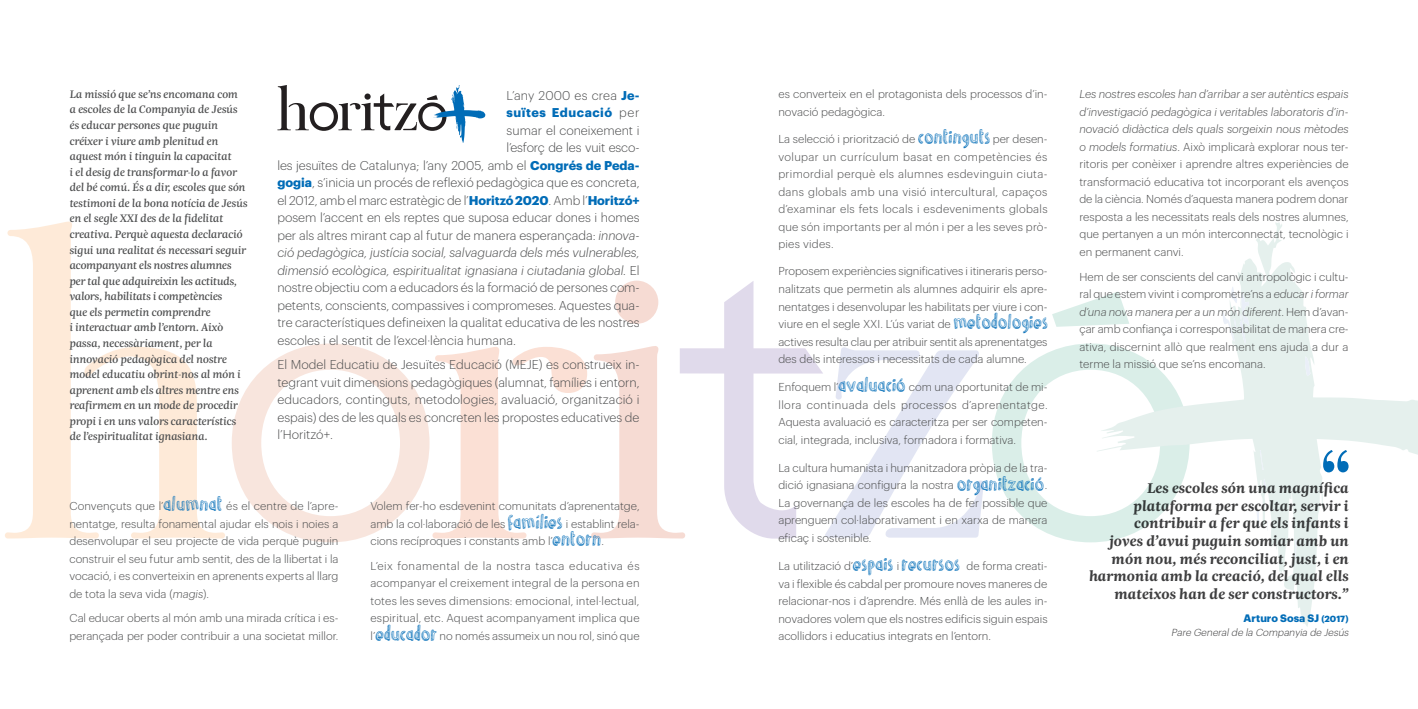
<style>
.page{position:relative;width:1418px;height:709px;background:#fff}
.page>*{position:absolute;margin:0;border:0;box-sizing:border-box;transform-origin:0 0}
.t1{font:italic 700 15px/17.5px "Trola Text";color:#3e3e3f;text-align:right}
.t2{font:300 12.5px/17.5px "Graphik";color:#4b4c4d;text-align:justify}
.t3{font:italic 300 12.5px "Graphik";color:#4b4c4d}
.t4{font:700 12.5px "Graphik";letter-spacing:.045em;color:#006cb7}
.t5{font:italic 11.5px/15.5px "Trola Text";letter-spacing:-.01em;color:#4b4c4d}
.t6{font:300 11.25px/17.5px "Graphik";color:#4b4c4d;text-align:justify}
.t7{font:700 10.62px "Graphik";color:#006cb7}
.t8{font:italic 300 10px "Graphik";color:#3e3e3f}
.s1{font-weight:700;color:#006cb7}
.s2{font-weight:300;color:#4b4c4d}
.s3{font-style:italic}
.s4{font-style:normal}
.s5{font-family:"Denne Shuffle Euro Hollow";font-weight:400;font-size:21.25px;color:#006cb7}
.s6{font-style:inherit}
.s7{font-size:8.75px}
</style>
<div class="page">
<svg style="left:1052px;top:299px;width:44px;height:28px"></svg>
<svg style="left:5px;top:221px;width:220px;height:317px"></svg>
<svg style="left:992px;top:343px;width:104px;height:199px"></svg>
<svg style="left:232px;top:281px;width:751px;height:261px"></svg>
<svg style="left:1096px;top:222px;width:321px;height:405px"></svg>
<svg style="left:1256px;top:510px;width:2px;height:17px"></svg>
<svg style="left:1304px;top:356px;width:6px;height:20px"></svg>
<svg style="left:1294px;top:540px;width:2px;height:29px"></svg>
<svg style="left:1263px;top:478px;width:3px;height:12px"></svg>
<svg style="left:1222px;top:287px;width:28px;height:56px"></svg>
<svg style="left:1259px;top:450px;width:4px;height:20px"></svg>
<svg style="left:1323px;top:450px;width:25px;height:22px"></svg>
<svg style="left:277px;top:85px;width:208px;height:58px"></svg>
<p class="t5" style="left:69px;top:86px;width:179px">La missió que se’ns encomana com<br>a escoles de la Companyia de Jesús és educar persones que puguin créixer i viure amb plenitud en aquest món i tinguin la capacitat<br>i el desig de transformar-lo a favor del bé comú. És a dir, escoles que són testimoni de la bona notícia de Jesús en el segle XXI des de la fidelitat creativa. Perquè aquesta declaració sigui una realitat és necessari seguir acompanyant els nostres alumnes per tal que adquireixin les actituds, valors, habilitats i competències<br>que els permetin comprendre<br>i interactuar amb l’entorn. Això passa, necessàriament, per la innovació pedagògica del nostre model educatiu obrint-nos al món i aprenent amb els altres mentre ens reafirmem en un mode de procedir propi i en uns valors característics de l’espiritualitat ignasiana.</p>
<p class="t2" style="left:506px;top:85px;width:134px">L’any 2000 es crea <span class="s1">Je-</span></p>
<p class="t4" style="left:506px;top:103px;width:134px">suïtes Educació <span class="s2">per</span></p>
<p class="t2" style="left:506px;top:120px;width:134px">sumar el coneixement i</p>
<p class="t2" style="left:506px;top:138px;width:134px">l’esforç de les vuit esco-</p>
<p class="t2" style="left:277px;top:155px;width:364px">les jesuïtes de Catalunya; l’any 2005, amb el <span class="s1">Congrés de Peda-</span></p>
<p class="t2" style="left:277px;top:173px;width:363px"><span class="s1">gogia</span>, s’inicia un procés de reflexió pedagògica que es concreta,</p>
<p class="t2" style="left:277px;top:190px;width:364px">el 2012, amb el marc estratègic de l’<span class="s1">Horitzó 2020</span>. Amb l’<span class="s1">Horitzó+</span></p>
<p class="t2" style="left:277px;top:208px;width:364px">posem l’accent en els reptes que suposa educar dones i homes</p>
<p class="t2" style="left:277px;top:225px;width:364px">per als altres mirant cap al futur de manera esperançada: <span class="s3">innova-</span></p>
<p class="t3" style="left:277px;top:243px;width:363px">ció pedagògica, justícia social, salvaguarda dels més vulnerables,</p>
<p class="t3" style="left:277px;top:261px;width:364px">dimensió ecològica, espiritualitat ignasiana i ciutadania global. <span class="s4">El</span></p>
<p class="t2" style="left:277px;top:278px;width:364px">nostre objectiu com a educadors és la formació de persones com-</p>
<p class="t2" style="left:277px;top:295px;width:364px">petents, conscients, compassives i compromeses. Aquestes qua-</p>
<p class="t2" style="left:277px;top:313px;width:364px">tre característiques defineixen la qualitat educativa de les nostres</p>
<p class="t2" style="left:277px;top:330px;width:240px">escoles i el sentit de l’excel·lència humana.</p>
<p class="t2" style="left:277px;top:355px;width:364px">El Model Educatiu de Jesuïtes Educació (MEJE) es construeix in&shy;tegrant vuit dimensions pedagògiques (alumnat, famílies i entorn, educadors, continguts, metodologies, avaluació, organització i espais) des de les quals es concreten les propostes educatives de l’Horitzó+.</p>
<p class="t6" style="left:69px;top:496px;width:271px">Convençuts que l’<span class="s5">alumnat</span> és el centre de l’apre&shy;nentatge, resulta fonamental ajudar els nois i noies a desenvolupar el seu projecte de vida perquè puguin construir el seu futur amb sentit, des de la llibertat i la vocació, i es converteixin en aprenents experts al llarg de tota la seva vida (<span class="s3">magis</span>).</p>
<p class="t6" style="left:69px;top:608px;width:271px">Cal educar oberts al món amb una mirada crítica i es&shy;perançada per poder contribuir a una societat millor.</p>
<p class="t6" style="left:370px;top:496px;width:271px">Volem fer-ho esdevenint comunitats d’aprenentatge, amb la col·laboració de les <span class="s5">famílies</span> i establint rela&shy;cions recíproques i constants amb l’<span class="s5">entorn</span>.</p>
<p class="t6" style="left:370px;top:556px;width:271px">L’eix fonamental de la nostra tasca educativa és acompanyar el creixement integral de la persona en totes les seves dimensions: emocional, intel·lectual, espiritual, etc. Aquest acompanyament implica que l’<span class="s5">educador</span> no només assumeix un nou rol, sinó que</p>
<p class="t6" style="left:778px;top:85px;width:270px">es converteix en el protagonista dels processos d’in&shy;novació pedagògica.</p>
<p class="t6" style="left:778px;top:129px;width:271px">La selecció i priorització de <span class="s5">continguts</span> per desen&shy;volupar un currículum basat en competències és primordial perquè els alumnes esdevinguin ciuta&shy;dans globals amb una visió intercultural, capaços d’examinar els fets locals i esdeveniments globals que són importants per al món i per a les seves prò&shy;pies vides.</p>
<p class="t6" style="left:778px;top:262px;width:271px">Proposem experiències significatives i itineraris perso&shy;nalitzats que permetin als alumnes adquirir els apre&shy;nentatges i desenvolupar les habilitats per viure i con&shy;viure en el segle <span class="s6">XXI</span>. L’ús variat de <span class="s5">metodologies </span>actives resulta clau per atribuir sentit als aprenentatges des dels interessos i necessitats de cada alumne.</p>
<p class="t6" style="left:778px;top:377px;width:271px">Enfoquem l’<span class="s5">avaluació</span> com una oportunitat de mi&shy;llora continuada dels processos d’aprenentatge.<br>Aquesta avaluació es caracteritza per ser competen&shy;cial, integrada, inclusiva, formadora i formativa.</p>
<p class="t6" style="left:778px;top:458px;width:270px">La cultura humanista i humanitzadora pròpia de la tra&shy;dició ignasiana configura la nostra <span class="s5">organització</span>.<br>La governança de les escoles ha de fer possible que aprenguem col·laborativament i en xarxa de manera eficaç i sostenible.</p>
<p class="t6" style="left:778px;top:556px;width:271px">La utilització d’<span class="s5">espais</span> i <span class="s5">recursos</span> de forma creati&shy;va i flexible és cabdal per promoure noves maneres de relacionar-nos i d’aprendre. Més enllà de les aules in&shy;novadores volem que els nostres edificis siguin espais acollidors i educatius integrats en l’entorn.</p>
<p class="t6" style="left:1079px;top:85px;width:271px"><span class="s3">Les nostres escoles han d’arribar a ser autèntics espais d’investigació pedagògica i veritables laboratoris d’in&shy;novació didàctica dels quals sorgeixin nous mètodes o models formatius</span>. Això implicarà explorar nous ter&shy;ritoris per conèixer i aprendre altres experiències de transformació educativa tot incorporant els avenços de la ciència. Només d’aquesta manera podrem donar resposta a les necessitats reals dels nostres alumnes, que pertanyen a un món interconnectat, tecnològic i en permanent canvi.</p>
<p class="t6" style="left:1079px;top:267px;width:271px">Hem de ser conscients del canvi antropològic i cultu&shy;ral que estem vivint i comprometre’ns a <span class="s3">educar i formar d’una nova manera per a un món diferent</span>. Hem d’avan&shy;çar amb confiança i corresponsabilitat de manera cre&shy;ativa, discernint allò que realment ens ajuda a dur a terme la missió que se’ns encomana.</p>
<p class="t1" style="left:1088px;top:479px;width:262px">Les escoles són una magnífica plataforma per escoltar, servir i contribuir a fer que els infants i<br>joves d’avui puguin somiar amb un món nou, més reconciliat, just, i en harmonia amb la creació, del qual ells mateixos han de ser constructors.”</p>
<p class="t7" style="left:1243px;top:609px;width:106px">Arturo Sosa SJ <span class="s7">(2017)</span></p>
<p class="t8" style="left:1171px;top:624px;width:181px">Pare Generalde la Companyia de Jesús</p>
</div>
